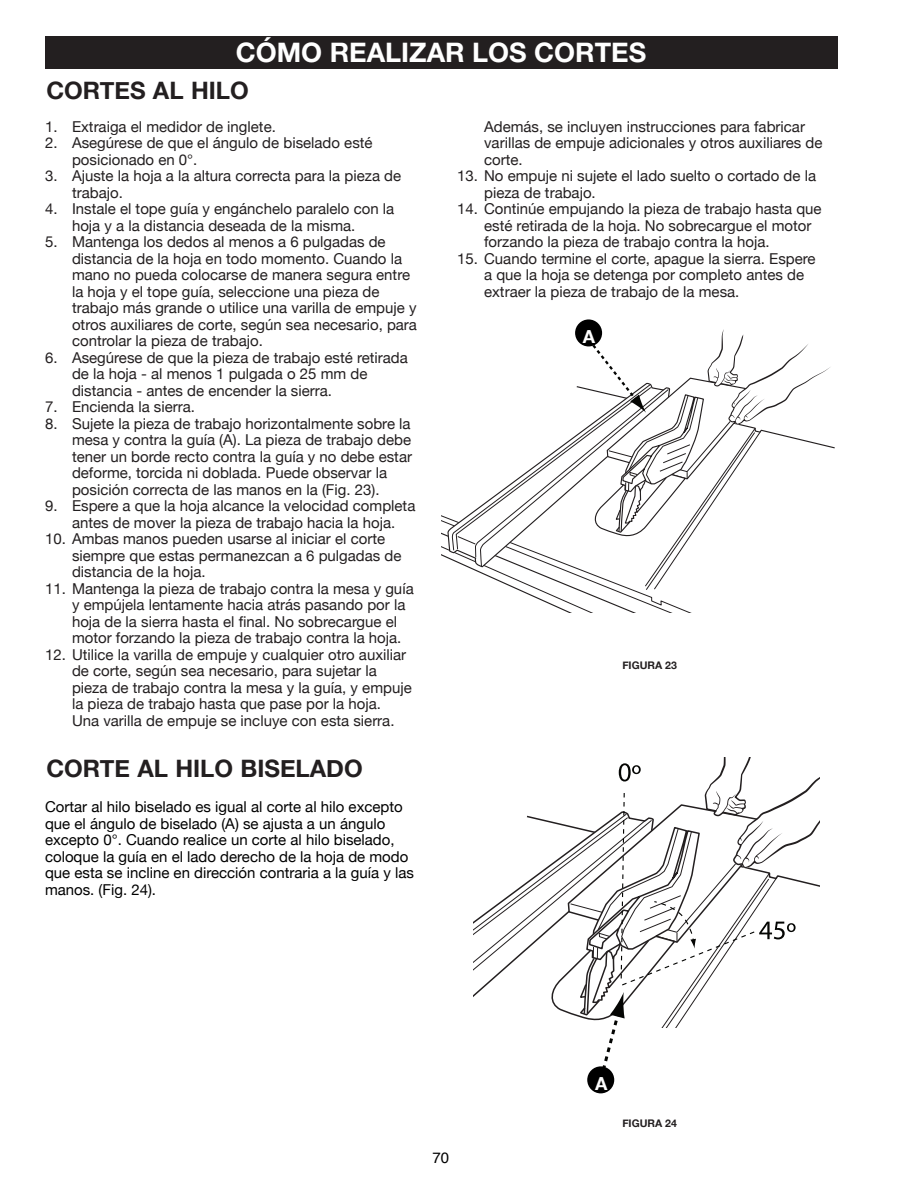
<style>
.page{position:relative;width:918px;height:1188px;background:#fff}
.page>*{position:absolute;margin:0;border:0;box-sizing:border-box;transform-origin:0 0}
.Body_Title{font:700 27px "Helvetica Neue LT Std";color:#fff}
.Body_Sub-Title{font:700 24px "Helvetica Neue";color:#231f20}
.callouts{font:700 18px "Helvetica Neue";color:#fff}
.t1{font:15px/16.5px "Helvetica Neue";color:#231f20}
.t2{font:15px/16.5px "Helvetica Neue";color:#000}
.t3{font:15px "Helvetica";color:#000}
.center{font:700 10.5px "Helvetica Neue";color:#231f20}
</style>
<div class="page">
<svg style="left:473px;top:758px;width:346px;height:315px"></svg>
<svg style="left:441px;top:329px;width:394px;height:283px"></svg>
<div style="left:45px;top:36px;width:792px;height:33px;background:#231f20"></div>
<div style="left:575px;top:319px;width:27px;height:27px;background:#000;border-radius:50%"></div>
<div style="left:587px;top:1066px;width:27px;height:27px;background:#000;border-radius:50%"></div>
<p class="Body_Title" style="left:236px;top:36px;width:412px">CÓMO REALIZAR LOS CORTES</p>
<p class="Body_Sub-Title" style="left:47px;top:76px;width:204px">CORTES AL HILO</p>
<p class="t1" style="left:45px;top:118px;width:232px">1. Extraiga el medidor de inglete.</p>
<p class="t1" style="left:72px;top:134px;width:302px;text-indent:-27px">2. Asegúrese de que el ángulo de biselado esté posicionado en 0°.</p>
<p class="t1" style="left:72px;top:167px;width:331px;text-indent:-27px">3. Ajuste la hoja a la altura correcta para la pieza de trabajo.</p>
<p class="t1" style="left:72px;top:200px;width:324px;text-indent:-27px">4. Instale el tope guía y engánchelo paralelo con la hoja y a la distancia deseada de la misma.</p>
<p class="t1" style="left:72px;top:233px;width:347px;text-indent:-27px">5. Mantenga los dedos al menos a 6 pulgadas de distancia de la hoja en todo momento. Cuando la mano no pueda colocarse de manera segura entre la hoja y el tope guía, seleccione una pieza de trabajo más grande o utilice una varilla de empuje y otros auxiliares de corte, según sea necesario, para controlar la pieza de trabajo.</p>
<p class="t1" style="left:72px;top:349px;width:337px;text-indent:-27px">6. Asegúrese de que la pieza de trabajo esté retirada de la hoja - al menos 1 pulgada o 25 mm de distancia - antes de encender la sierra.</p>
<p class="t1" style="left:45px;top:398px;width:152px">7. Encienda la sierra.</p>
<p class="t1" style="left:72px;top:415px;width:342px;text-indent:-27px">8. Sujete la pieza de trabajo horizontalmente sobre la mesa y contra la guía (A). La pieza de trabajo debe tener un borde recto contra la guía y no debe estar deforme, torcida ni doblada. Puede observar la posición correcta de las manos en la (Fig. 23).</p>
<p class="t1" style="left:45px;top:497px;width:372px;text-align:center">9. Espere a que la hoja alcance la velocidad completa antes de mover la pieza de trabajo hacia la hoja.</p>
<p class="t1" style="left:72px;top:530px;width:331px;text-indent:-27px">10. Ambas manos pueden usarse al iniciar el corte siempre que estas permanezcan a 6 pulgadas de distancia de la hoja.</p>
<p class="t1" style="left:72px;top:580px;width:343px;text-indent:-27px">11. Mantenga la pieza de trabajo contra la mesa y guía y empújela lentamente hacia atrás pasando por la hoja de la sierra hasta el final. No sobrecargue el motor forzando la pieza de trabajo contra la hoja.</p>
<p class="t1" style="left:72px;top:646px;width:341px;text-indent:-27px">12. Utilice la varilla de empuje y cualquier otro auxiliar de corte, según sea necesario, para sujetar la pieza de trabajo contra la mesa y la guía, y empuje la pieza de trabajo hasta que pase por la hoja.<br>Una varilla de empuje se incluye con esta sierra.</p>
<p class="Body_Sub-Title" style="left:47px;top:753px;width:318px">CORTE AL HILO BISELADO</p>
<p class="t2" style="left:45px;top:798px;width:370px">Cortar al hilo biselado es igual al corte al hilo excepto que el ángulo de biselado (A) se ajusta a un ángulo excepto 0°. Cuando realice un corte al hilo biselado, coloque la guía en el lado derecho de la hoja de modo que esta se incline en dirección contraria a la guía y las manos. (Fig. 24).</p>
<p class="t1" style="left:484px;top:118px;width:340px">Además, se incluyen instrucciones para fabricar varillas de empuje adicionales y otros auxiliares de corte.</p>
<p class="t1" style="left:484px;top:167px;width:334px;text-indent:-27px">13. No empuje ni sujete el lado suelto o cortado de la pieza de trabajo.</p>
<p class="t1" style="left:484px;top:200px;width:339px;text-indent:-27px">14. Continúe empujando la pieza de trabajo hasta que esté retirada de la hoja. No sobrecargue el motor forzando la pieza de trabajo contra la hoja.</p>
<p class="t1" style="left:484px;top:250px;width:333px;text-indent:-27px">15. Cuando termine el corte, apague la sierra. Espere a que la hoja se detenga por completo antes de extraer la pieza de trabajo de la mesa.</p>
<p class="callouts" style="left:583px;top:325px;width:14px">A</p>
<p class="center" style="left:622px;top:659px;width:56px">FIGURA 23</p>
<p class="t3" style="left:433px;top:1149px;width:18px">70</p>
<p class="callouts" style="left:595px;top:1072px;width:14px">A</p>
<p class="center" style="left:622px;top:1116px;width:56px">FIGURA 24</p>
</div>
